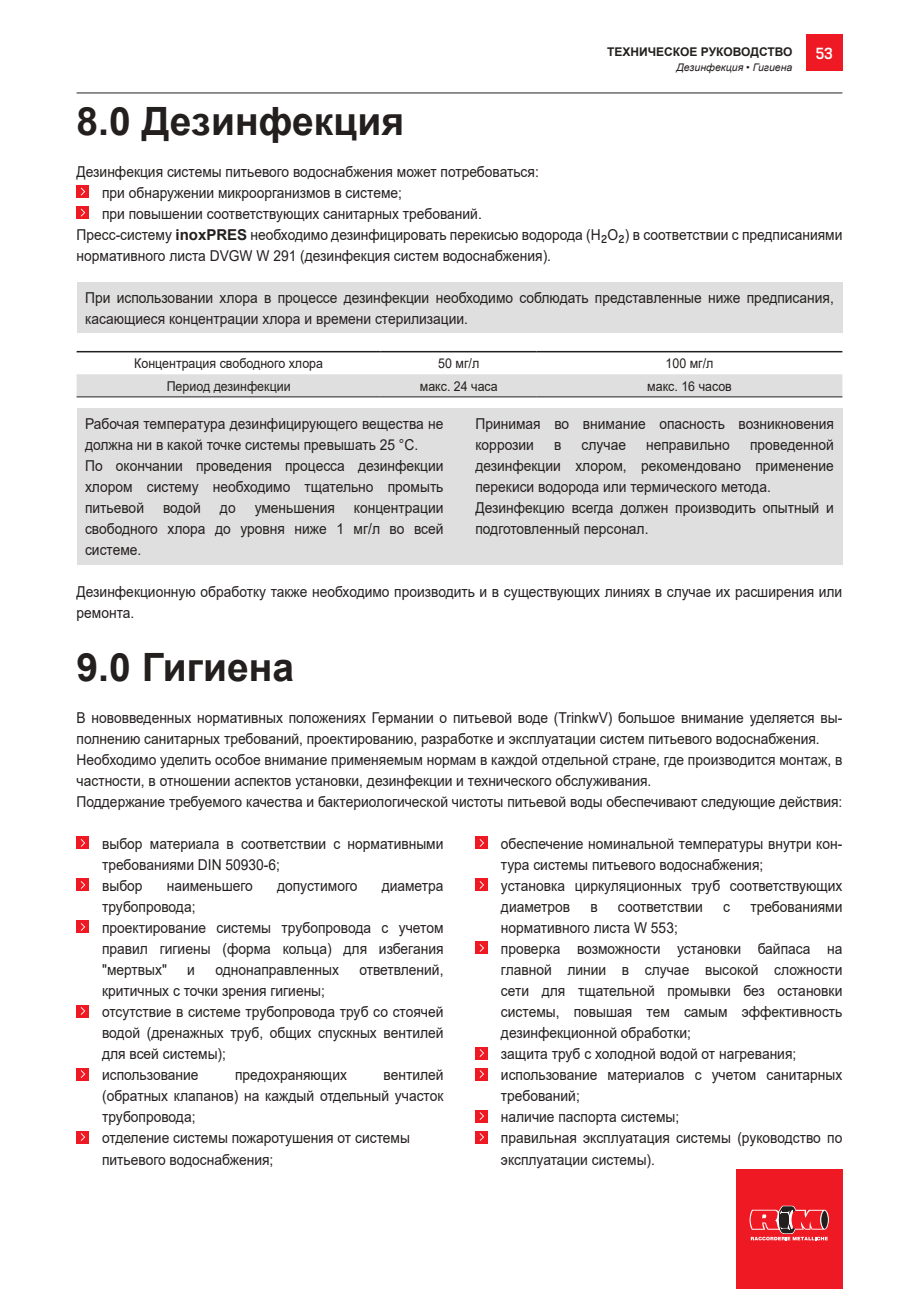
<style>
.page{position:relative;width:919px;height:1289px;background:#fff}
.page>*{position:absolute;margin:0;border:0;box-sizing:border-box;transform-origin:0 0}
.t1{font:700 39px "Arial";color:#241f1f}
.t2{font:15px/21px "Arial";color:#241f1f;scale:.92 1}
.t3{font:500 15px "Heron Sans";color:#fff}
.t4{font:13.5px "Arial";color:#241f1f;scale:.92 1}
.t5{font:700 12px "Arial";color:#241f1f}
.t6{font:italic 10.5px "Arial";color:#241f1f}
.s1{font-weight:700}
.s2{font-family:"Heron Sans"}
</style>
<div class="page">
<hr style="left:77px;top:93px;width:765px;height:1px;background:#241f1f">
<div style="left:736px;top:1169px;width:106px;height:119px;background:#ef1923"></div>
<svg style="left:749px;top:1205px;width:79px;height:35px"></svg>
<div style="left:806px;top:35px;width:36px;height:36px;background:#ef1923"></div>
<div style="left:77px;top:374px;width:765px;height:22px;background:#e0dfdf"></div>
<hr style="left:77px;top:351px;width:304px;height:1px;background:#241f1f">
<hr style="left:381px;top:351px;width:155px;height:1px;background:#241f1f">
<hr style="left:536px;top:351px;width:306px;height:1px;background:#241f1f">
<hr style="left:77px;top:396px;width:304px;height:1px;background:#241f1f">
<hr style="left:381px;top:396px;width:155px;height:1px;background:#241f1f">
<hr style="left:536px;top:396px;width:306px;height:1px;background:#241f1f">
<div style="left:77px;top:185px;width:12px;height:13px;background:#ef1923"></div>
<svg style="left:81px;top:188px;width:4px;height:7px"></svg>
<div style="left:77px;top:206px;width:12px;height:13px;background:#ef1923"></div>
<svg style="left:81px;top:209px;width:4px;height:7px"></svg>
<div style="left:77px;top:836px;width:12px;height:13px;background:#ef1923"></div>
<svg style="left:81px;top:839px;width:4px;height:7px"></svg>
<div style="left:77px;top:878px;width:12px;height:13px;background:#ef1923"></div>
<svg style="left:81px;top:881px;width:4px;height:7px"></svg>
<div style="left:77px;top:920px;width:12px;height:13px;background:#ef1923"></div>
<svg style="left:81px;top:923px;width:4px;height:7px"></svg>
<div style="left:77px;top:1004px;width:12px;height:13px;background:#ef1923"></div>
<svg style="left:81px;top:1007px;width:4px;height:7px"></svg>
<div style="left:77px;top:1067px;width:12px;height:13px;background:#ef1923"></div>
<svg style="left:81px;top:1070px;width:4px;height:7px"></svg>
<div style="left:77px;top:1130px;width:12px;height:13px;background:#ef1923"></div>
<svg style="left:81px;top:1133px;width:4px;height:7px"></svg>
<div style="left:475px;top:836px;width:13px;height:13px;background:#ef1923"></div>
<svg style="left:479px;top:839px;width:5px;height:7px"></svg>
<div style="left:475px;top:878px;width:13px;height:13px;background:#ef1923"></div>
<svg style="left:479px;top:881px;width:5px;height:7px"></svg>
<div style="left:475px;top:941px;width:13px;height:13px;background:#ef1923"></div>
<svg style="left:479px;top:944px;width:5px;height:7px"></svg>
<div style="left:475px;top:1046px;width:13px;height:13px;background:#ef1923"></div>
<svg style="left:479px;top:1049px;width:5px;height:7px"></svg>
<div style="left:475px;top:1067px;width:13px;height:13px;background:#ef1923"></div>
<svg style="left:479px;top:1070px;width:5px;height:7px"></svg>
<div style="left:475px;top:1109px;width:13px;height:13px;background:#ef1923"></div>
<svg style="left:479px;top:1112px;width:5px;height:7px"></svg>
<div style="left:475px;top:1130px;width:13px;height:13px;background:#ef1923"></div>
<svg style="left:479px;top:1133px;width:5px;height:7px"></svg>
<div style="left:77px;top:282px;width:765px;height:50px;background:#e0dfdf"></div>
<div style="left:77px;top:408px;width:765px;height:157px;background:#e0dfdf"></div>
<h1 class="t1" style="left:77px;top:94px;width:329px">8.0 Дезинфекция</h1>
<p class="t5" style="left:607px;top:44px;width:187px">ТЕХНИЧЕСКОЕ РУКОВОДСТВО</p>
<p class="t3" style="left:815px;top:45px;width:18px">53</p>
<p class="t6" style="left:676px;top:60px;width:117px">Дезинфекция • Гигиена</p>
<p class="t2" style="left:77px;top:161px;width:504px">Дезинфекция системы питьевого водоснабжения может потребоваться:</p>
<p class="t2" style="left:102px;top:182px;width:327px">при обнаружении микроорганизмов в системе;</p>
<p class="t2" style="left:102px;top:203px;width:414px">при повышении соответствующих санитарных требований.</p>
<p class="t2" style="left:77px;top:224px;width:833px">Пресс-систему <span class="s1">inoxPRES</span> необходимо дезинфицировать перекисью водорода (H<span class="s2">₂</span>O<span class="s2">₂</span>) в соответствии с предписаниями</p>
<p class="t2" style="left:77px;top:245px;width:517px">нормативного листа DVGW W 291 (дезинфекция систем водоснабжения).</p>
<p class="t2" style="left:85px;top:287px;width:815px">При использовании хлора в процессе дезинфекции необходимо соблюдать представленные ниже предписания, касающиеся концентрации хлора и времени стерилизации.</p>
<p class="t4" style="left:134px;top:354px;width:207px">Концентрация свободного хлора</p>
<p class="t4" style="left:438px;top:354px;width:46px">50 мг/л</p>
<p class="t4" style="left:665px;top:354px;width:54px">100 мг/л</p>
<p class="t4" style="left:167px;top:376px;width:136px">Период дезинфекции</p>
<p class="t4" style="left:420px;top:376px;width:86px">макс. 24 часа</p>
<p class="t4" style="left:647px;top:376px;width:93px">макс. 16 часов</p>
<p class="t2" style="left:85px;top:413px;width:391px">Рабочая температура дезинфицирующего вещества не должна ни в какой точке системы превышать 25 °C.<br>По окончании проведения процесса дезинфекции хлором систему необходимо тщательно промыть питьевой</p>
<p class="t2" style="left:163px;top:497px;width:43px">водой</p>
<p class="t2" style="left:220px;top:497px;width:19px">до</p>
<p class="t2" style="left:255px;top:497px;width:89px">уменьшения</p>
<p class="t2" style="left:85px;top:497px;width:391px;text-align:justify;text-indent:269px">концентрации свободного хлора до уровня ниже 1 мг/л во всей системе.</p>
<p class="t2" style="left:475px;top:413px;width:391px">Принимая во внимание опасность возникновения коррозии</p>
<p class="t2" style="left:475px;top:434px;width:391px;text-indent:274px">проведенной дезинфекции хлором, рекомендовано применение перекиси водорода или термического метода.<br>Дезинфекцию всегда должен производить опытный и подготовленный персонал.</p>
<p class="t2" style="left:554px;top:434px;width:9px">в</p>
<p class="t2" style="left:581px;top:434px;width:50px">случае</p>
<p class="t2" style="left:646px;top:434px;width:92px">неправильно</p>
<p class="t2" style="left:77px;top:581px;width:833px">Дезинфекционную обработку также необходимо производить и в существующих линиях в случае их расширения или ремонта.</p>
<h1 class="t1" style="left:77px;top:640px;width:219px">9.0 Гигиена</h1>
<p class="t2" style="left:77px;top:707px;width:833px">В нововведенных нормативных положениях Германии о питьевой воде (TrinkwV) большое внимание уделяется вы&shy;полнению санитарных требований, проектированию, разработке и эксплуатации систем питьевого водоснабжения.<br>Необходимо уделить особое внимание применяемым нормам в каждой отдельной стране, где производится монтаж, в частности, в отношении аспектов установки, дезинфекции и технического обслуживания.<br>Поддержание требуемого качества и бактериологической чистоты питьевой воды обеспечивают следующие действия:</p>
<p class="t2" style="left:102px;top:833px;width:372px">выбор материала в соответствии с нормативными требованиями DIN 50930-6;<br>выбор</p>
<p class="t2" style="left:501px;top:833px;width:372px">обеспечение номинальной температуры внутри кон&shy;тура системы питьевого водоснабжения;<br>установка циркуляционных труб соответствующих диаметров</p>
<p class="t2" style="left:167px;top:875px;width:95px">наименьшего</p>
<p class="t2" style="left:277px;top:875px;width:89px">допустимого</p>
<p class="t2" style="left:381px;top:875px;width:69px">диаметра</p>
<p class="t2" style="left:102px;top:896px;width:372px">трубопровода;<br>проектирование системы трубопровода с учетом правил гигиены (форма кольца) для избегания "мертвых"</p>
<p class="t2" style="left:590px;top:896px;width:9px">в</p>
<p class="t2" style="left:618px;top:896px;width:94px">соответствии</p>
<p class="t2" style="left:723px;top:896px;width:9px">с</p>
<p class="t2" style="left:750px;top:896px;width:101px">требованиями</p>
<p class="t2" style="left:501px;top:917px;width:372px">нормативного листа W 553;<br>проверка возможности установки байпаса на главной линии в случае высокой сложности сети для тщательной промывки без остановки системы, повышая тем самым эффективность дезинфекционной обработки;<br>защита труб с холодной водой от нагревания; использование материалов с учетом санитарных требований;<br>наличие паспорта системы;<br>правильная эксплуатация системы (руководство по эксплуатации системы).</p>
<p class="t2" style="left:187px;top:959px;width:10px">и</p>
<p class="t2" style="left:215px;top:959px;width:136px">однонаправленных</p>
<p class="t2" style="left:359px;top:959px;width:93px">ответвлений,</p>
<p class="t2" style="left:102px;top:980px;width:372px">критичных с точки зрения гигиены;<br>отсутствие в системе трубопровода труб со стоячей водой (дренажных труб, общих спускных вентилей для всей системы);<br>использование</p>
<p class="t2" style="left:102px;top:1064px;width:372px;text-indent:281px">вентилей (обратных клапанов) на каждый отдельный участок трубопровода;<br>отделение системы пожаротушения от системы питьевого водоснабжения;</p>
<p class="t2" style="left:235px;top:1064px;width:123px">предохраняющих</p>
</div>
